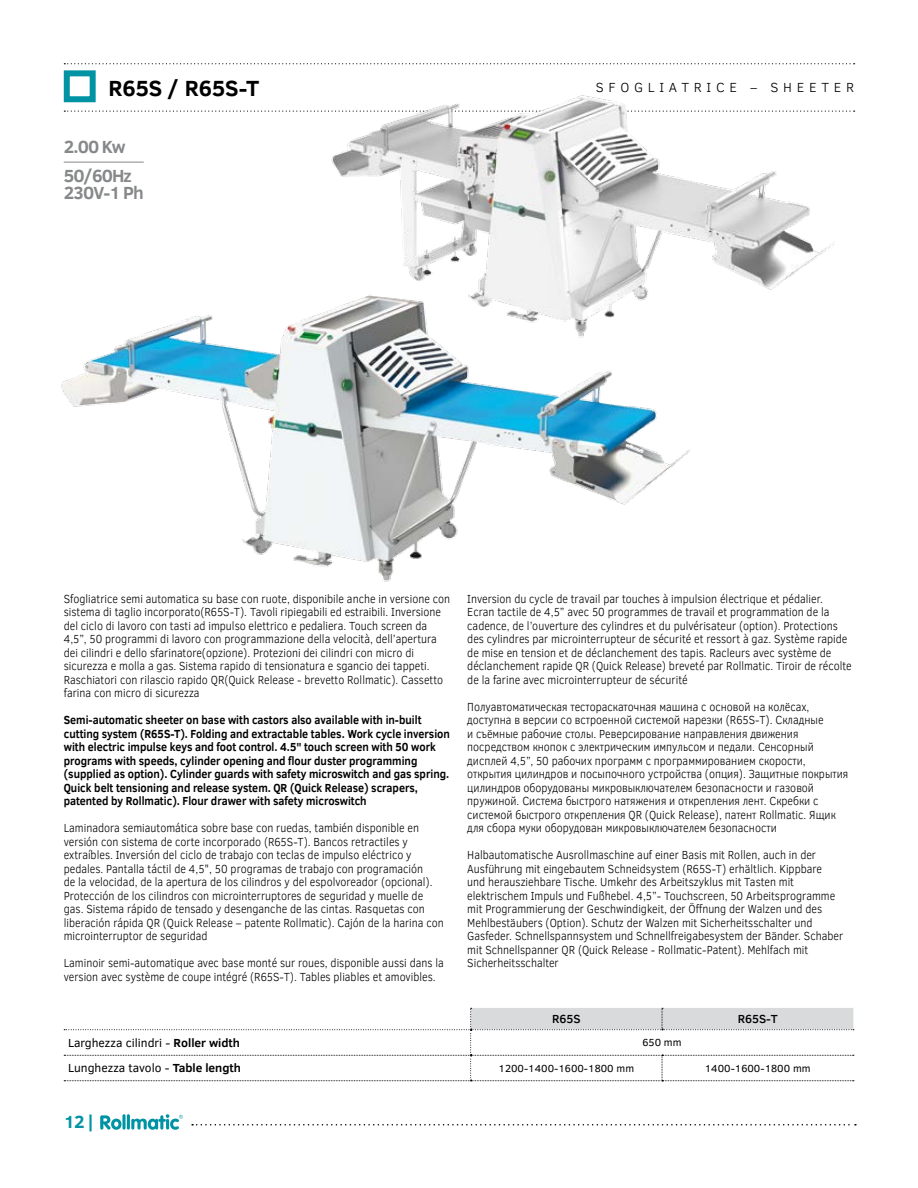
<style>
.page{position:relative;width:918px;height:1188px;background:#fff}
.page>*{position:absolute;margin:0;border:0;box-sizing:border-box;transform-origin:0 0}
.t1{font:700 22.5px "Clear Sans";color:#000}
.t2{font:700 18px/29.5px "Clear Sans";letter-spacing:-.05em;color:#87888a}
.t3{font:700 18px "Clear Sans";color:#0093a4}
.t4{font:300 13.5px "Clear Sans";letter-spacing:.35em;color:#000}
.t5{font:300 12px/13.5px "Clear Sans";color:#000;scale:.9 1}
.t6{font:700 12px/13.5px "Clear Sans";color:#000;scale:.9 1}
.t7{font:12px "Clear Sans";color:#000}
.t8{font:500 12px "Clear Sans";color:#000}
.t9{font:10.5px "Clear Sans";color:#000}
.s1{font-weight:700}
</style>
<div class="page">
<svg style="left:192px;top:1124px;width:664px;height:2px"></svg>
<svg style="left:100px;top:1115px;width:22px;height:15px"></svg>
<svg style="left:122px;top:1114px;width:4px;height:16px"></svg>
<hr style="left:127px;top:1114px;width:3px;height:16px;background:#0093a4;border-radius:2px">
<svg style="left:131px;top:1114px;width:52px;height:16px"></svg>
<svg style="left:64px;top:63px;width:791px;height:1px"></svg>
<svg style="left:64px;top:111px;width:791px;height:1px"></svg>
<div style="left:64px;top:70px;width:32px;height:32px;border:6px solid #0093a4"></div>
<hr style="left:64px;top:162px;width:80px;height:1px;background:#87888a">
<svg style="left:64px;top:1008px;width:790px;height:73px"></svg>
<img style="left:325px;top:95px;width:514px;height:195px">
<img style="left:61px;top:284px;width:633px;height:298px">
<h1 class="t1" style="left:108px;top:71px;width:153px">R65S / R65S-T</h1>
<p class="t4" style="left:596px;top:79px;width:260px">SFOGLIATRICE – SHEETER</p>
<h2 class="t2" style="left:64px;top:131px;width:69px">2.00 Kw<br>50/60Hz</h2>
<h2 class="t2" style="left:64px;top:177px;width:82px">230V-1 Ph</h2>
<p class="t5" style="left:64px;top:592px;width:431px">Sfogliatrice semi automatica su base con ruote, disponibile anche in versione con sistema di taglio incorporato(R65S-T). Tavoli ripiegabili ed estraibili. Inversione del ciclo di lavoro con tasti ad impulso elettrico e pedaliera. Touch screen da 4,5”, 50 programmi di lavoro con programmazione della velocità, dell’apertura dei cilindri e dello sfarinatore(opzione). Protezioni dei cilindri con micro di sicurezza e molla a gas. Sistema rapido di tensionatura e sgancio dei tappeti.<br>Raschiatori con rilascio rapido QR(Quick Release - brevetto Rollmatic). Cassetto farina con micro di sicurezza</p>
<p class="t6" style="left:64px;top:713px;width:431px">Semi-automatic sheeter on base with castors also available with in-built cutting system (R65S-T). Folding and extractable tables. Work cycle inversion with electric impulse keys and foot control. 4.5" touch screen with 50 work programs with speeds, cylinder opening and flour duster programming (supplied as option). Cylinder guards with safety microswitch and gas spring.<br>Quick belt tensioning and release system. QR (Quick Release) scrapers, patented by Rollmatic). Flour drawer with safety microswitch</p>
<p class="t5" style="left:64px;top:821px;width:424px">Laminadora semiautomática sobre base con ruedas, también disponible en versión con sistema de corte incorporado (R65S-T). Bancos retractiles y extraíbles. Inversión del ciclo de trabajo con teclas de impulso eléctrico y pedales. Pantalla táctil de 4,5", 50 programas de trabajo con programación<br>de la velocidad, de la apertura de los cilindros y del espolvoreador (opcional).<br>Protección de los cilindros con microinterruptores de seguridad y muelle de gas. Sistema rápido de tensado y desenganche de las cintas. Rasquetas con liberación rápida QR (Quick Release – patente Rollmatic). Cajón de la harina con microinterruptor de seguridad</p>
<p class="t5" style="left:64px;top:956px;width:424px">Laminoir semi-automatique avec base monté sur roues, disponible aussi dans la version avec système de coupe intégré (R65S-T). Tables pliables et amovibles.</p>
<p class="t5" style="left:467px;top:592px;width:429px">Inversion du cycle de travail par touches à impulsion électrique et pédalier.<br>Ecran tactile de 4,5” avec 50 programmes de travail et programmation de la cadence, de l’ouverture des cylindres et du pulvérisateur (option). Protections des cylindres par microinterrupteur de sécurité et ressort à gaz. Système rapide de mise en tension et de déclanchement des tapis. Racleurs avec système de déclanchement rapide QR (Quick Release) breveté par Rollmatic. Tiroir de récolte de la farine avec microinterrupteur de sécurité</p>
<p class="t5" style="left:467px;top:700px;width:425px">Полуавтоматическая тестораскаточная машина с основой на колёсах, доступна в версии со встроенной системой нарезки (R65S-T). Складные<br>и съёмные рабочие столы. Реверсирование направления движения посредством кнопок с электрическим импульсом и педали. Сенсорный дисплей 4,5”, 50 рабочих программ с программированием скорости, открытия цилиндров и посыпочного устройства (опция). Защитные покрытия цилиндров оборудованы микровыключателем безопасности и газовой пружиной. Система быстрого натяжения и открепления лент. Скребки с системой быстрого открепления QR (Quick Release), патент Rollmatic. Ящик для сбора муки оборудован микровыключателем безопасности</p>
<p class="t5" style="left:467px;top:848px;width:419px">Halbautomatische Ausrollmaschine auf einer Basis mit Rollen, auch in der Ausführung mit eingebautem Schneidsystem (R65S-T) erhältlich. Kippbare<br>und herausziehbare Tische. Umkehr des Arbeitszyklus mit Tasten mit elektrischem Impuls und Fußhebel. 4,5”- Touchscreen, 50 Arbeitsprogramme mit Programmierung der Geschwindigkeit, der Öffnung der Walzen und des Mehlbestäubers (Option). Schutz der Walzen mit Sicherheitsschalter und Gasfeder. Schnellspannsystem und Schnellfreigabesystem der Bänder. Schaber mit Schnellspanner QR (Quick Release - Rollmatic-Patent). Mehlfach mit Sicherheitsschalter</p>
<p class="t8" style="left:552px;top:1011px;width:30px">R65S</p>
<p class="t8" style="left:738px;top:1011px;width:42px">R65S-T</p>
<p class="t7" style="left:68px;top:1035px;width:173px">Larghezza cilindri - <span class="s1">Roller width</span></p>
<p class="t9" style="left:643px;top:1036px;width:41px">650 mm</p>
<p class="t7" style="left:68px;top:1060px;width:174px">Lunghezza tavolo - <span class="s1">Table length</span></p>
<p class="t9" style="left:499px;top:1061px;width:137px">1200-1400-1600-1800 mm</p>
<p class="t9" style="left:705px;top:1061px;width:107px">1400-1600-1800 mm</p>
<h2 class="t3" style="left:64px;top:1109px;width:32px">12 |</h2>
</div>
